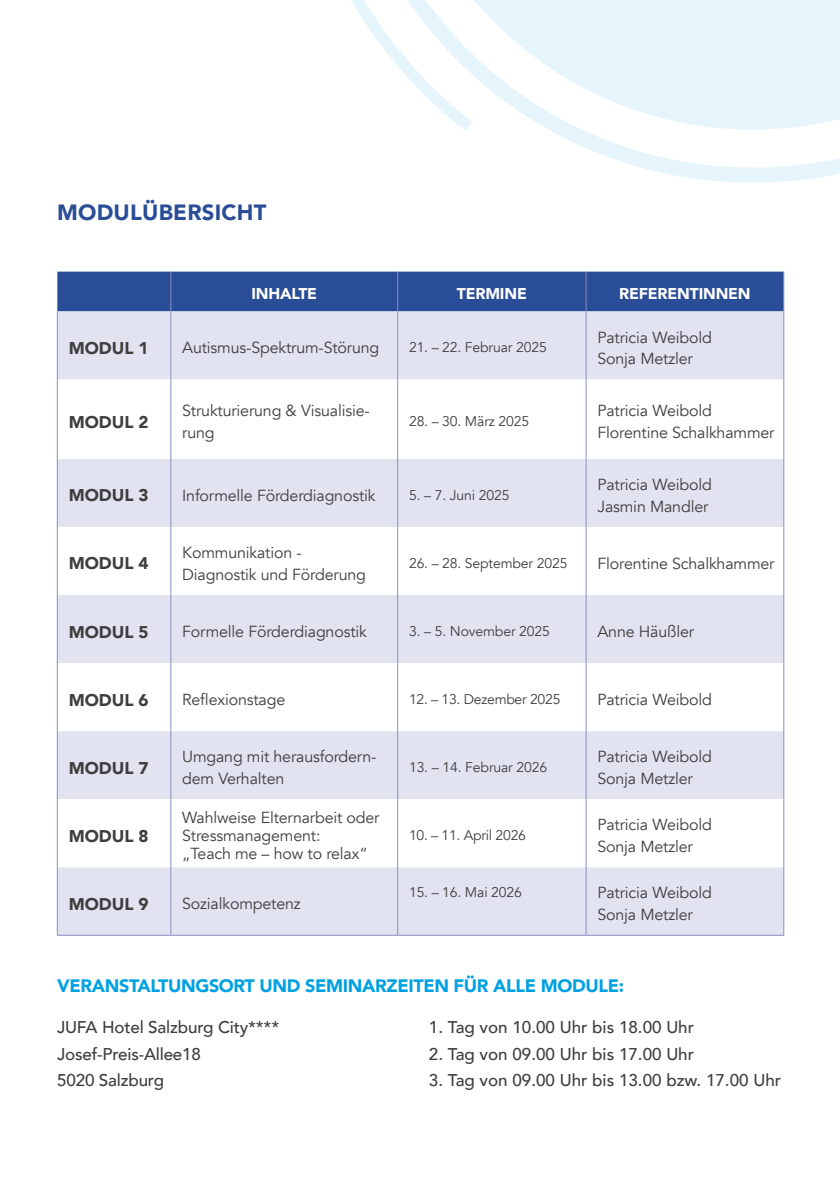
<style>
.page{position:relative;width:840px;height:1191px;background:#fff}
.page>*{position:absolute;margin:0;border:0;box-sizing:border-box;transform-origin:0 0}
.t1{font:900 22px "Avenir";letter-spacing:.01em;color:#2a4d97}
.t2{font:900 18px "Avenir";letter-spacing:-.02em;color:#00a1e3}
.t3{font:500 17px/26.6px "Avenir";letter-spacing:-.01em;color:#3e3e3f}
.t4{font:900 17px "Avenir";color:#3e3e3f}
.t5{font:16px/21.8px "Avenir";letter-spacing:-.01em;color:#3e3e3f}
.t6{font:900 15.6px "Avenir";letter-spacing:-.01em;color:#fff}
.t7{font:14px "Avenir";letter-spacing:-.01em;color:#3e3e3f}
</style>
<div class="page">
<div style="left:57px;top:272px;width:726px;height:39px;background:#2a4d97"></div>
<div style="left:58px;top:311px;width:725px;height:624px;background:#e1e3f0"></div>
<svg style="left:58px;top:379px;width:725px;height:488px"></svg>
<hr style="left:57px;top:311px;width:1px;height:68px;background:#8990c1">
<hr style="left:57px;top:379px;width:1px;height:80px;background:#8990c1">
<hr style="left:57px;top:459px;width:1px;height:68px;background:#8990c1">
<hr style="left:57px;top:595px;width:1px;height:68px;background:#8990c1">
<hr style="left:57px;top:731px;width:1px;height:68px;background:#8990c1">
<hr style="left:57px;top:867px;width:1px;height:68px;background:#8990c1">
<hr style="left:57px;top:527px;width:1px;height:68px;background:#8990c1">
<hr style="left:57px;top:663px;width:1px;height:68px;background:#8990c1">
<hr style="left:57px;top:799px;width:1px;height:68px;background:#8990c1">
<hr style="left:170px;top:272px;width:1px;height:39px;background:#8990c1">
<hr style="left:397px;top:272px;width:1px;height:39px;background:#8990c1">
<hr style="left:170px;top:311px;width:1px;height:68px;background:#8990c1">
<hr style="left:397px;top:311px;width:1px;height:68px;background:#8990c1">
<hr style="left:170px;top:379px;width:1px;height:80px;background:#8990c1">
<hr style="left:397px;top:379px;width:1px;height:80px;background:#8990c1">
<hr style="left:170px;top:459px;width:1px;height:68px;background:#8990c1">
<hr style="left:397px;top:459px;width:1px;height:68px;background:#8990c1">
<hr style="left:170px;top:527px;width:1px;height:68px;background:#8990c1">
<hr style="left:397px;top:527px;width:1px;height:68px;background:#8990c1">
<hr style="left:170px;top:595px;width:1px;height:68px;background:#8990c1">
<hr style="left:397px;top:595px;width:1px;height:68px;background:#8990c1">
<hr style="left:170px;top:663px;width:1px;height:68px;background:#8990c1">
<hr style="left:397px;top:663px;width:1px;height:68px;background:#8990c1">
<hr style="left:170px;top:731px;width:1px;height:68px;background:#8990c1">
<hr style="left:397px;top:731px;width:1px;height:68px;background:#8990c1">
<hr style="left:170px;top:799px;width:1px;height:68px;background:#8990c1">
<hr style="left:397px;top:799px;width:1px;height:68px;background:#8990c1">
<hr style="left:170px;top:867px;width:1px;height:68px;background:#8990c1">
<hr style="left:397px;top:867px;width:1px;height:68px;background:#8990c1">
<hr style="left:585px;top:272px;width:1px;height:39px;background:#8990c1">
<hr style="left:783px;top:272px;width:1px;height:39px;background:#8990c1">
<hr style="left:585px;top:311px;width:1px;height:68px;background:#8990c1">
<hr style="left:783px;top:311px;width:1px;height:68px;background:#8990c1">
<hr style="left:585px;top:379px;width:1px;height:80px;background:#8990c1">
<hr style="left:783px;top:379px;width:1px;height:80px;background:#8990c1">
<hr style="left:585px;top:459px;width:1px;height:68px;background:#8990c1">
<hr style="left:783px;top:459px;width:1px;height:68px;background:#8990c1">
<hr style="left:585px;top:527px;width:1px;height:68px;background:#8990c1">
<hr style="left:783px;top:527px;width:1px;height:68px;background:#8990c1">
<hr style="left:585px;top:595px;width:1px;height:68px;background:#8990c1">
<hr style="left:783px;top:595px;width:1px;height:68px;background:#8990c1">
<hr style="left:585px;top:663px;width:1px;height:68px;background:#8990c1">
<hr style="left:783px;top:663px;width:1px;height:68px;background:#8990c1">
<hr style="left:585px;top:731px;width:1px;height:68px;background:#8990c1">
<hr style="left:783px;top:731px;width:1px;height:68px;background:#8990c1">
<hr style="left:585px;top:799px;width:1px;height:68px;background:#8990c1">
<hr style="left:783px;top:799px;width:1px;height:68px;background:#8990c1">
<hr style="left:585px;top:867px;width:1px;height:68px;background:#8990c1">
<hr style="left:783px;top:867px;width:1px;height:68px;background:#8990c1">
<hr style="left:57px;top:935px;width:114px;height:1px;background:#8990c1">
<hr style="left:171px;top:935px;width:226px;height:1px;background:#8990c1">
<hr style="left:397px;top:935px;width:188px;height:1px;background:#8990c1">
<hr style="left:585px;top:935px;width:198px;height:1px;background:#8990c1">
<svg style="left:351px;top:0;width:488px;height:183px;fill:#e9f6fc"></svg>
<h1 class="t1" style="left:57px;top:193px;width:210px">MODULÜBERSICHT</h1>
<p class="t6" style="left:251px;top:280px;width:67px">INHALTE</p>
<p class="t6" style="left:456px;top:280px;width:71px">TERMINE</p>
<p class="t6" style="left:619px;top:280px;width:133px">REFERENTINNEN</p>
<p class="t4" style="left:69px;top:333px;width:81px">MODUL 1</p>
<p class="t5" style="left:182px;top:337px;width:199px">Autismus-Spektrum-Störung</p>
<p class="t7" style="left:409px;top:339px;width:139px">21. – 22. Februar 2025</p>
<p class="t5" style="left:597px;top:326px;width:116px">Patricia Weibold<br>Sonja Metzler</p>
<p class="t4" style="left:69px;top:407px;width:81px">MODUL 2</p>
<p class="t5" style="left:182px;top:400px;width:189px">Strukturierung &amp; Visualisie&shy;rung</p>
<p class="t7" style="left:409px;top:413px;width:122px">28. – 30. März 2025</p>
<p class="t5" style="left:597px;top:400px;width:178px">Patricia Weibold<br>Florentine Schalkhammer</p>
<p class="t4" style="left:69px;top:481px;width:81px">MODUL 3</p>
<p class="t5" style="left:182px;top:485px;width:195px">Informelle Förderdiagnostik</p>
<p class="t7" style="left:409px;top:487px;width:102px">5. – 7. Juni 2025</p>
<p class="t5" style="left:597px;top:474px;width:116px">Patricia Weibold<br>Jasmin Mandler</p>
<p class="t4" style="left:69px;top:549px;width:81px">MODUL 4</p>
<p class="t5" style="left:182px;top:542px;width:185px">Kommunikation -<br>Diagnostik und Förderung</p>
<p class="t7" style="left:409px;top:555px;width:160px">26. – 28. September 2025</p>
<p class="t5" style="left:597px;top:553px;width:178px">Florentine Schalkhammer</p>
<p class="t4" style="left:69px;top:617px;width:81px">MODUL 5</p>
<p class="t5" style="left:182px;top:621px;width:186px">Formelle Förderdiagnostik</p>
<p class="t7" style="left:409px;top:623px;width:142px">3. – 5. November 2025</p>
<p class="t5" style="left:597px;top:621px;width:98px">Anne Häußler</p>
<p class="t4" style="left:69px;top:685px;width:81px">MODUL 6</p>
<p class="t5" style="left:182px;top:689px;width:104px">Reflexionstage</p>
<p class="t7" style="left:409px;top:691px;width:153px">12. – 13. Dezember 2025</p>
<p class="t5" style="left:597px;top:689px;width:116px">Patricia Weibold</p>
<p class="t4" style="left:69px;top:753px;width:81px">MODUL 7</p>
<p class="t5" style="left:182px;top:746px;width:196px">Umgang mit herausfordern&shy;dem Verhalten</p>
<p class="t7" style="left:409px;top:759px;width:140px">13. – 14. Februar 2026</p>
<p class="t5" style="left:597px;top:746px;width:116px">Patricia Weibold<br>Sonja Metzler</p>
<p class="t4" style="left:69px;top:821px;width:81px">MODUL 8</p>
<p class="t5" style="left:182px;top:809px;width:199px;line-height:18px">Wahlweise Elternarbeit oder<br>Stressmanagement:<br>„Teach me – how to relax“</p>
<p class="t4" style="left:69px;top:889px;width:81px">MODUL 9</p>
<p class="t5" style="left:182px;top:893px;width:120px">Sozialkompetenz</p>
<p class="t7" style="left:409px;top:827px;width:118px">10. – 11. April 2026</p>
<p class="t5" style="left:597px;top:814px;width:116px">Patricia Weibold<br>Sonja Metzler</p>
<p class="t7" style="left:409px;top:884px;width:114px">15. – 16. Mai 2026</p>
<p class="t5" style="left:597px;top:882px;width:116px">Patricia Weibold<br>Sonja Metzler</p>
<p class="t2" style="left:57px;top:970px;width:568px">VERANSTALTUNGSORT UND SEMINARZEITEN FÜR ALLE MODULE:</p>
<p class="t3" style="left:428px;top:1013px;width:266px">1. Tag von 10.00 Uhr bis 18.00 Uhr</p>
<p class="t3" style="left:428px;top:1039px;width:266px">2. Tag von 09.00 Uhr bis 17.00 Uhr</p>
<p class="t3" style="left:428px;top:1066px;width:353px">3. Tag von 09.00 Uhr bis 13.00 bzw. 17.00 Uhr</p>
<p class="t3" style="left:57px;top:1013px;width:223px">JUFA Hotel Salzburg City****<br>Josef-Preis-Allee18<br>5020 Salzburg</p>
</div>
